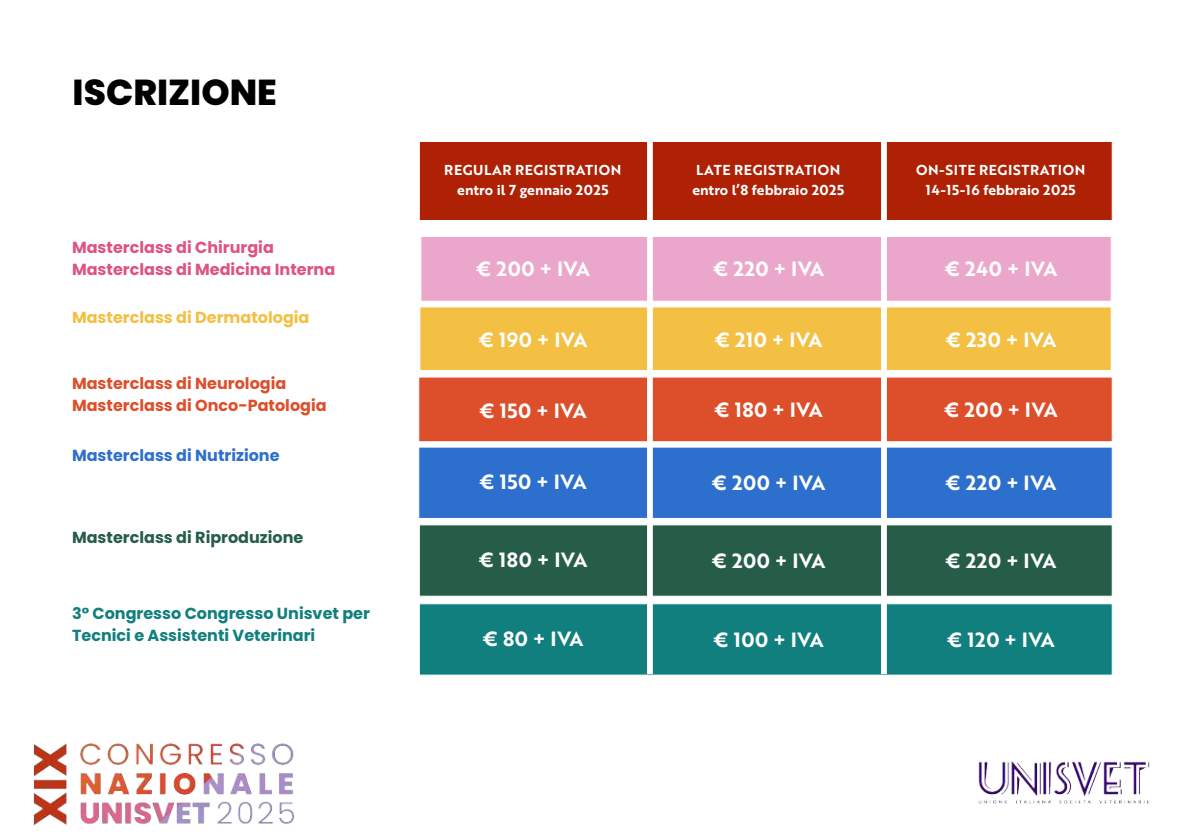
<style>
.page{position:relative;width:1191px;height:840px;background:#fff}
.page>*{position:absolute;margin:0;border:0;box-sizing:border-box;transform-origin:0 0}
.t1{font:800 36px "Poppins";color:#000}
.t2{font:20px "Brother 1816 Bold";letter-spacing:.03em;color:#fff}
.t3{font:700 16px/22px "Poppins";color:#107f7d}
.t4{font:700 16px/22px "Poppins";color:#de537f}
.t5{font:700 16px/22px "Poppins";color:#dd4f2b}
.t6{font:700 16px "Poppins";color:#f3c044}
.t7{font:700 16px "Poppins";color:#265d49}
.t8{font:700 16px "Poppins";color:#2d6fcd}
.t9{font:14px/20px "Brother 1816 Bold";letter-spacing:.04em;color:#fff;text-align:center}
</style>
<div class="page">
<img style="left:33px;top:743px;width:1117px;height:83px">
<div style="left:419px;top:141px;width:693px;height:80px;background:#ae2105;border:1px solid #fff"></div>
<div style="left:420px;top:236px;width:691px;height:65px;background:#eba7cb;border:1px solid #fff"></div>
<div style="left:419px;top:306px;width:692px;height:65px;background:#f3c044;border:1px solid #fff"></div>
<div style="left:418px;top:376px;width:694px;height:66px;background:#dd4f2b;border:1px solid #fff"></div>
<div style="left:418px;top:446px;width:694px;height:72px;background:#2d6fcd;border:1px solid #fff"></div>
<div style="left:419px;top:524px;width:693px;height:72px;background:#265d49;border:1px solid #fff"></div>
<div style="left:419px;top:603px;width:693px;height:72px;background:#107f7d;border:1px solid #fff"></div>
<svg style="left:647px;top:141px;width:6px;height:532px;fill:#fff"></svg>
<div style="left:881px;top:141px;width:5px;height:532px;background:#fff;border:1px solid #fff"></div>
<h1 class="t1" style="left:73px;top:71px;width:206px">ISCRIZIONE</h1>
<p class="t4" style="left:72px;top:236px;width:265px">Masterclass di Chirurgia<br>Masterclass di Medicina Interna</p>
<p class="t6" style="left:72px;top:308px;width:239px">Masterclass di Dermatologia</p>
<p class="t5" style="left:72px;top:372px;width:256px">Masterclass di Neurologia<br>Masterclass di Onco-Patologia</p>
<p class="t8" style="left:72px;top:446px;width:209px">Masterclass di Nutrizione</p>
<p class="t7" style="left:72px;top:528px;width:233px">Masterclass di Riproduzione</p>
<p class="t3" style="left:72px;top:602px;width:299px">3° Congresso Congresso Unisvet per<br>Tecnici e Assistenti Veterinari</p>
<p class="t9" style="left:444px;top:159px;width:178px">REGULAR REGISTRATION entro il 7 gennaio 2025</p>
<p class="t9" style="left:692px;top:159px;width:153px;text-align:left">LATE REGISTRATION entro l’8 febbraio 2025</p>
<p class="t9" style="left:916px;top:159px;width:171px">ON-SITE REGISTRATION<br>14-15-16 febbraio 2025</p>
<p class="t2" style="left:476px;top:253px;width:116px">€ 200 + IVA</p>
<p class="t2" style="left:712px;top:253px;width:113px">€ 220 + IVA</p>
<p class="t2" style="left:944px;top:253px;width:114px">€ 240 + IVA</p>
<p class="t2" style="left:478px;top:325px;width:110px">€ 190 + IVA</p>
<p class="t2" style="left:714px;top:324px;width:109px">€ 210 + IVA</p>
<p class="t2" style="left:945px;top:324px;width:112px">€ 230 + IVA</p>
<p class="t2" style="left:479px;top:395px;width:109px">€ 150 + IVA</p>
<p class="t2" style="left:714px;top:394px;width:110px">€ 180 + IVA</p>
<p class="t2" style="left:943px;top:394px;width:115px">€ 200 + IVA</p>
<p class="t2" style="left:479px;top:466px;width:109px">€ 150 + IVA</p>
<p class="t2" style="left:711px;top:467px;width:116px">€ 200 + IVA</p>
<p class="t2" style="left:945px;top:467px;width:113px">€ 220 + IVA</p>
<p class="t2" style="left:478px;top:544px;width:110px">€ 180 + IVA</p>
<p class="t2" style="left:711px;top:545px;width:116px">€ 200 + IVA</p>
<p class="t2" style="left:945px;top:545px;width:113px">€ 220 + IVA</p>
<p class="t2" style="left:482px;top:623px;width:103px">€80+IVA</p>
<p class="t2" style="left:713px;top:624px;width:112px">€ 100 + IVA</p>
<p class="t2" style="left:947px;top:624px;width:109px">€ 120 + IVA</p>
</div>
